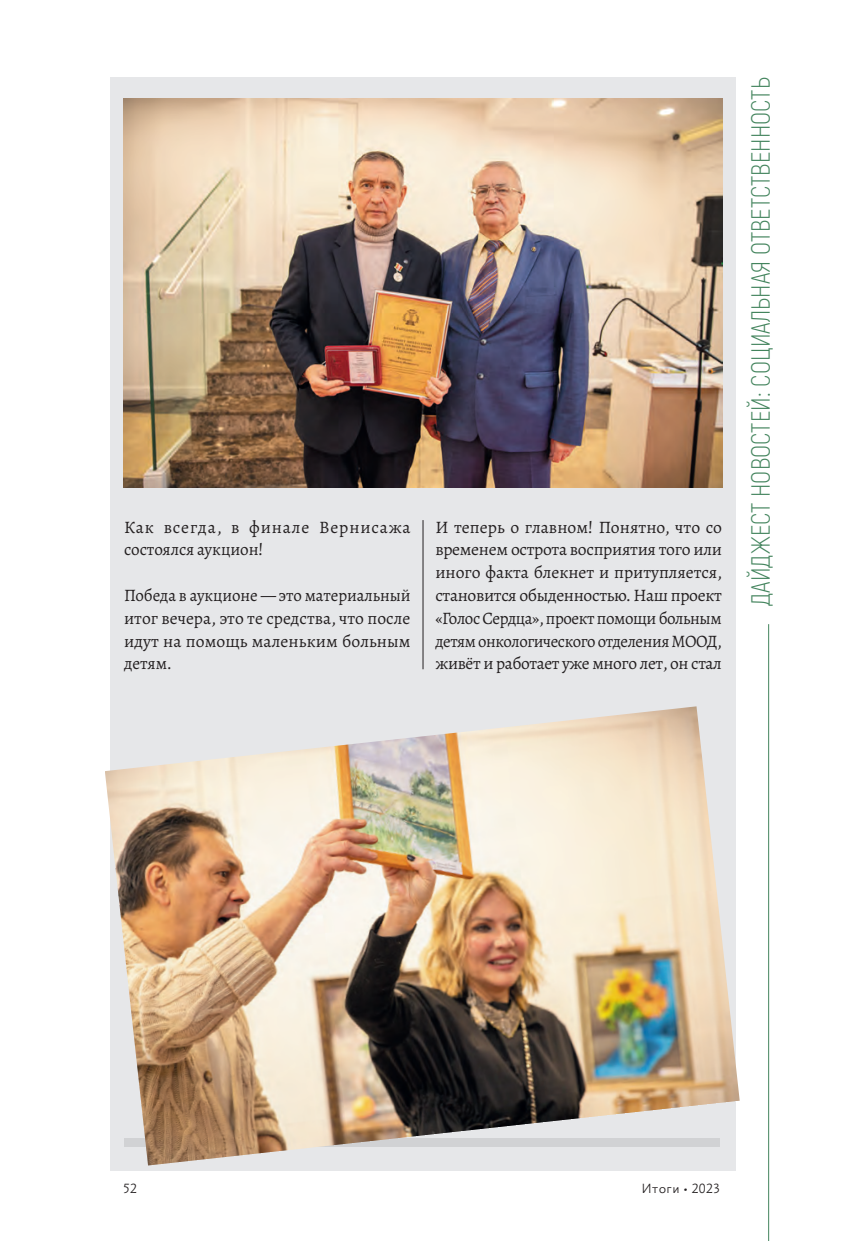
<style>
.page{position:relative;width:844px;height:1241px;background:#fff}
.page>*{position:absolute;margin:0;border:0;box-sizing:border-box;transform-origin:0 0}
.t1{font:300 26.25px "Akrobat";letter-spacing:.005em;color:#43845d}
.t2{font:17.5px/22.8px "Alegreya";letter-spacing:-.005em;color:#231f20;text-align:justify}
.t3{font:17.5px/22.8px "Alegreya";letter-spacing:-.005em;color:#231f20;text-align:justify;scale:.96 1}
.t4{font:17.5px/22.8px "Alegreya";letter-spacing:.04em;color:#231f20}
.t5{font:300 14px "Bureausans";letter-spacing:.015em;color:#231f20}
</style>
<div class="page">
<div style="left:110px;top:77px;width:625px;height:1093px;background:#e6e7e9"></div>
<hr style="left:768px;top:624px;width:1px;height:616px;background:#43845d">
<img style="left:124px;top:99px;width:598px;height:388px">
<img style="left:105px;top:706px;width:634px;height:459px">
<hr style="left:422px;top:520px;width:1px;height:149px;background:#231f20">
<p class="t4" style="left:124px;top:515px;width:288px">Как всегда, в финале Вернисажа состоялся аукцион!</p>
<p class="t3" style="left:124px;top:583px;width:300px">Победа в аукционе — это материальный итог вечера, это те средства, что после идут на помощь маленьким больным детям.</p>
<p class="t2" style="left:435px;top:515px;width:288px">И теперь о главном! Понятно, что со временем острота восприятия того или иного факта блекнет и притупляется, становится обыденностью. Наш проект «Голос Сердца», проект помощи больным детям онкологического отделения МООД, живёт и работает уже много лет, он стал</p>
<h1 class="t1" style="left:744px;top:606px;width:530px;rotate:-90deg">ДАЙДЖЕСТ НОВОСТЕЙ: СОЦИАЛЬНАЯ ОТВЕТСТВЕННОСТЬ</h1>
<p class="t5" style="left:123px;top:1179px;width:16px">52</p>
<p class="t5" style="left:641px;top:1179px;width:80px">Итоги • 2023</p>
</div>
